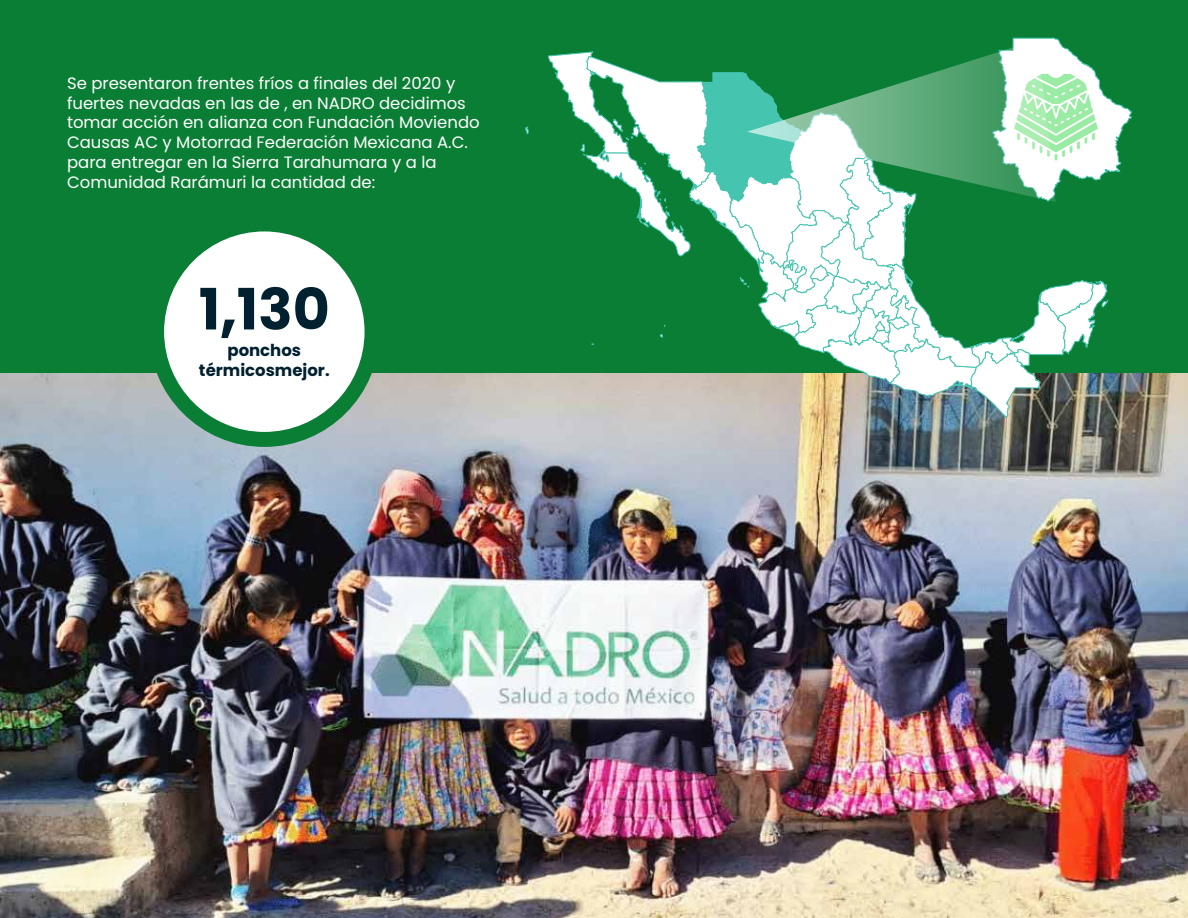
<style>
.page{position:relative;width:1188px;height:918px;background:#fff}
.page>*{position:absolute;margin:0;border:0;box-sizing:border-box;transform-origin:0 0}
.t1{font:700 57px "Poppins";color:#012030}
.t2{font:16.5px/19.8px "Poppins";color:#fff}
.t3{font:700 16.5px/19.8px "Poppins";color:#012030;text-align:center}
</style>
<div class="page">
<div style="left:0;top:0;width:1188px;height:386px;background:#0a7e34"></div>
<img style="left:0;top:373px;width:1188px;height:545px">
<svg style="left:525px;top:37px;width:608px;height:381px"></svg>
<svg style="left:747px;top:40px;width:309px;height:162px"></svg>
<div style="left:157px;top:224px;width:215px;height:215px;background:#fff;border-radius:50%"></div>
<div style="left:149px;top:216px;width:231px;height:231px;border:15px solid #0a7e34;border-radius:50%"></div>
<p class="t2" style="left:67px;top:73px;width:414px">Se presentaron frentes fríos a finales del 2020 y fuertes nevadas en las de , en NADRO decidimos tomar acción en alianza con Fundación Moviendo Causas AC y Motorrad Federación Mexicana A.C. para entregar en la Sierra Tarahumara y a la Comunidad Rarámuri la cantidad de:</p>
<h1 class="t1" style="left:199px;top:276px;width:133px">1,130</h1>
<p class="t3" style="left:199px;top:341px;width:132px">ponchos térmicosmejor.</p>
</div>
